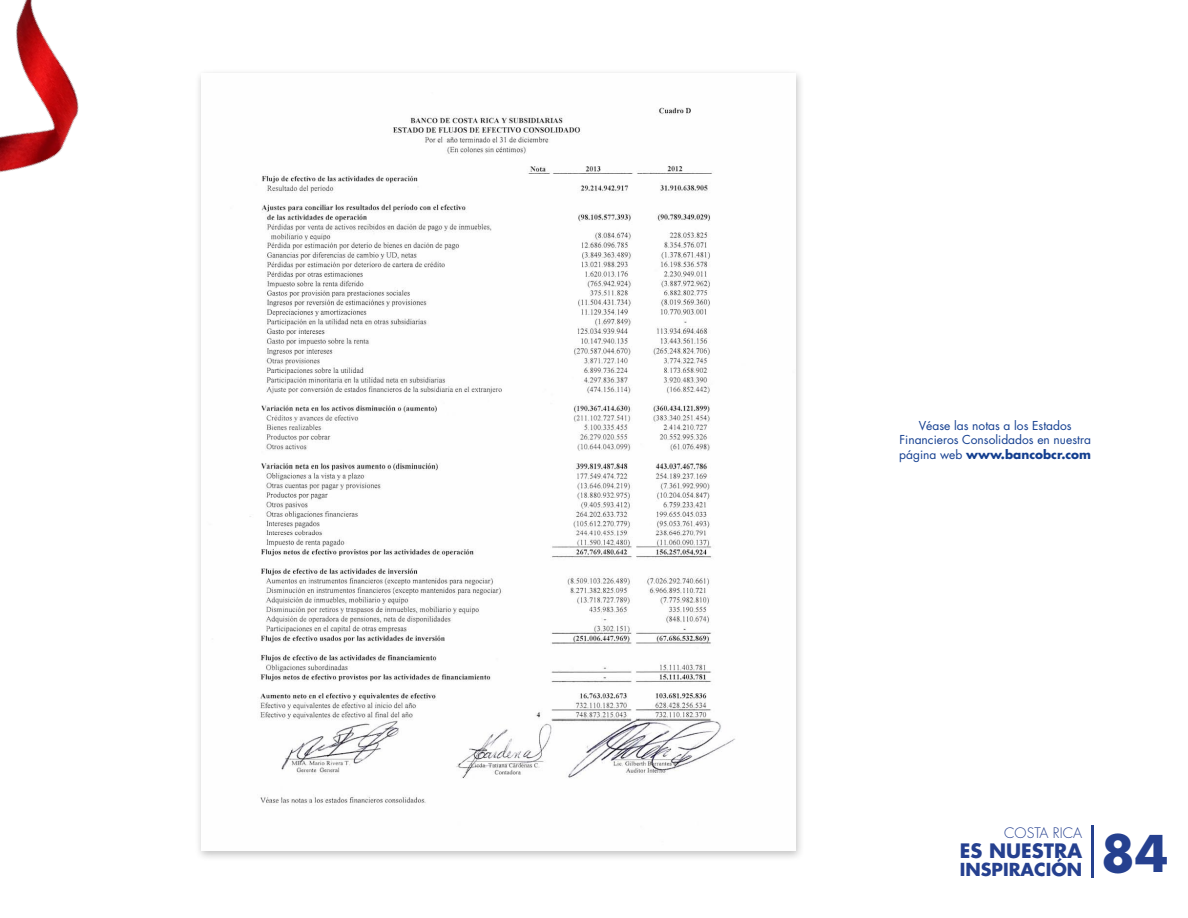
<style>
.page{position:relative;width:1188px;height:918px;background:#fff}
.page>*{position:absolute;margin:0;border:0;box-sizing:border-box;transform-origin:0 0}
.t1{font:700 49.2px "Futura Std";color:#25408f}
.t2{font:700 19.35px "Futura Std";color:#25408f}
.t3{font:700 17.4px "Futura Std";color:#25408f}
.t4{font:300 14.1px "Futura Std";color:#25408f}
.t5{font:12px/14.4px "Futura";color:#143f90;text-align:center}
.s1{font-weight:700}
</style>
<div class="page">
<hr style="left:1091px;top:825px;width:3px;height:53px;background:#25408f">
<img style="left:0;top:0;width:79px;height:173px">
<div style="left:194px;top:68px;width:611px;height:793px;background:#000;opacity:.25"></div>
<img style="left:202px;top:73px;width:594px;height:777px">
<p class="t5" style="left:899px;top:418px;width:193px">Véase las notas a los Estados<br>Financieros Consolidados en nuestra página web <span class="s1">www.bancobcr.com</span></p>
<p class="t4" style="left:1004px;top:824px;width:80px">COSTA RICA</p>
<h2 class="t2" style="left:960px;top:838px;width:124px">ES NUESTRA</h2>
<h3 class="t3" style="left:960px;top:858px;width:124px">INSPIRACIÓN</h3>
<h1 class="t1" style="left:1101px;top:820px;width:69px">84</h1>
</div>
